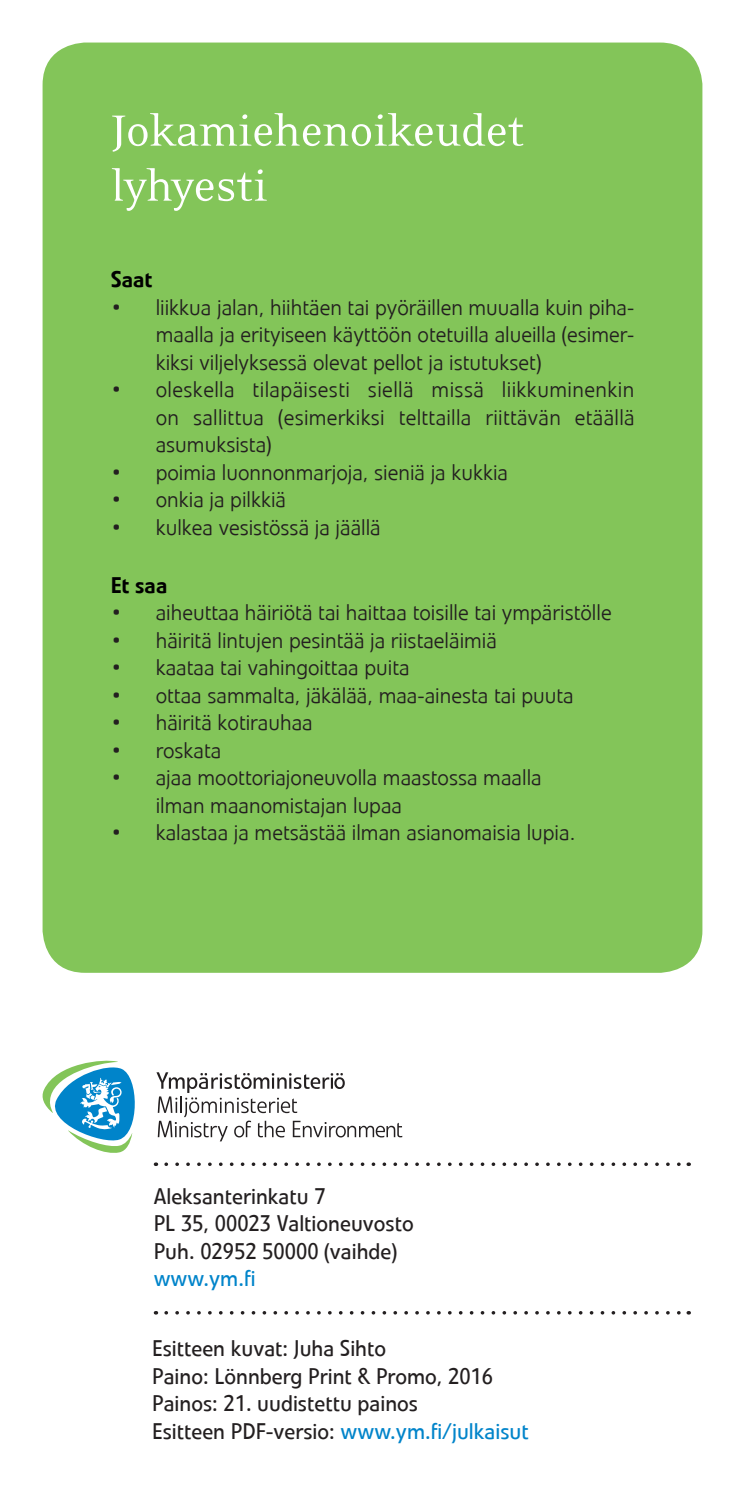
<style>
.page{position:relative;width:745px;height:1489px;background:#fff}
.page>*{position:absolute;margin:0;border:0;box-sizing:border-box;transform-origin:0 0}
.t1{font:50px/55px "Eidetic Neo OT";letter-spacing:-.01em;color:#fff}
.t2{font:300 22.5px/27.5px "Veto Com";color:#231f20;text-align:justify}
.t3{font:22.5px/27.5px "Veto Com";color:#231f20}
.t4{font:22.5px "Veto Com";color:#0084ca}
.t5{font:500 22.5px "Veto Com";color:#000}
.s1{color:#0084ca}
</style>
<div class="page">
<svg style="left:42px;top:1060px;width:93px;height:93px"></svg>
<svg style="left:156px;top:1072px;width:246px;height:69px"></svg>
<div style="left:43px;top:43px;width:659px;height:929px;background:#83c559;border-radius:43px"></div>
<svg style="left:166px;top:1162px;width:522px;height:3px"></svg>
<svg style="left:166px;top:1311px;width:522px;height:3px"></svg>
<h1 class="t1" style="left:111px;top:104px;width:415px">Jokamiehenoikeudet lyhyesti</h1>
<p class="t5" style="left:111px;top:266px;width:43px">Saat</p>
<p class="t2" style="left:156px;top:293px;width:480px;text-indent:-45px">• liikkua jalan, hiihtäen tai pyöräillen muualla kuin piha&shy;maalla ja erityiseen käyttöön otetuilla alueilla (esimer&shy;kiksi viljelyksessä olevat pellot ja istutukset)</p>
<p class="t2" style="left:156px;top:376px;width:480px;text-indent:-45px">• oleskella tilapäisesti siellä missä liikkuminenkin on sallittua (esimerkiksi telttailla riittävän etäällä asumuksista)</p>
<p class="t2" style="left:111px;top:458px;width:399px">• poimia luonnonmarjoja, sieniä ja kukkia</p>
<p class="t2" style="left:111px;top:486px;width:177px">• onkia ja pilkkiä</p>
<p class="t2" style="left:111px;top:513px;width:271px">• kulkea vesistössä ja jäällä</p>
<p class="t5" style="left:111px;top:571px;width:58px">Et saa</p>
<p class="t2" style="left:111px;top:598px;width:502px">• aiheuttaa häiriötä tai haittaa toisille tai ympäristölle</p>
<p class="t2" style="left:111px;top:626px;width:387px">• häiritä lintujen pesintää ja riistaeläimiä</p>
<p class="t2" style="left:111px;top:653px;width:300px">• kaataa tai vahingoittaa puita</p>
<p class="t2" style="left:111px;top:681px;width:464px">• ottaa sammalta, jäkälää, maa-ainesta tai puuta</p>
<p class="t2" style="left:111px;top:708px;width:203px">• häiritä kotirauhaa</p>
<p class="t2" style="left:111px;top:736px;width:112px">• roskata</p>
<p class="t2" style="left:156px;top:763px;width:387px;text-indent:-45px">• ajaa moottoriajoneuvolla maastossa maalla ilman maanomistajan lupaa</p>
<p class="t2" style="left:111px;top:818px;width:466px">• kalastaa ja metsästää ilman asianomaisia lupia.</p>
<p class="t3" style="left:154px;top:1182px;width:261px">Aleksanterinkatu 7<br>PL 35, 00023 Valtioneuvosto<br>Puh. 02952 50000 (vaihde)</p>
<p class="t4" style="left:154px;top:1264px;width:103px">www.ym.fi</p>
<p class="t3" style="left:152px;top:1334px;width:378px">Esitteen kuvat: Juha Sihto<br>Paino: Lönnberg Print &amp; Promo, 2016<br>Painos: 21. uudistettu painos<br>Esitteen PDF-versio: <span class="s1">www.ym.fi/julkaisut</span></p>
</div>
